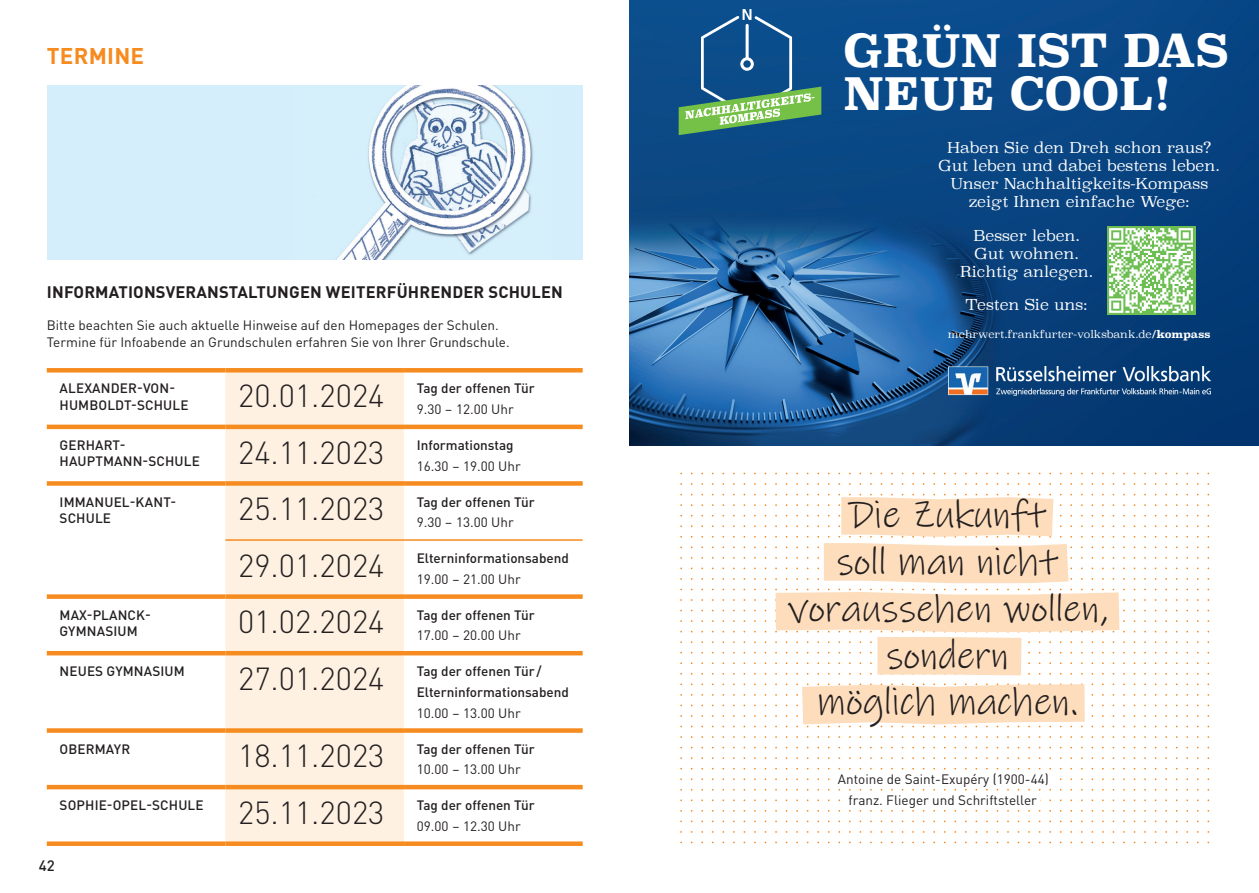
<style>
.page{position:relative;width:1259px;height:893px;background:#fff}
.page>*{position:absolute;margin:0;border:0;box-sizing:border-box;transform-origin:0 0}
.t1{font:700 44.55px/43.5px "Superclarendon";color:#fff}
.t2{font:39px/46.8px "Ink Free";color:#231f20;text-align:center}
.t3{font:300 31.5px "DINOT";color:#231f20}
.t4{font:700 22.5px "DINOT";letter-spacing:.01em;color:#f68b1f}
.t5{font:700 16.5px "DINOT";letter-spacing:.01em;color:#231f20}
.t6{font:300 15px/18px "Superclarendon";color:#fff;text-align:center}
.t7{font:500 15px "DINOT";color:#231f20}
.t8{font:13.5px/16.5px "DINOT";color:#231f20}
.t9{font:500 13.5px/16.5px "DINOT";color:#231f20}
.t10{font:300 10.5px "Superclarendon";color:#fff}
.s1{font-weight:700}
</style>
<div class="page">
<svg style="left:47px;top:424px;width:536px;height:366px"></svg>
<div style="left:225px;top:373px;width:179px;height:468px;background:#fef1e2"></div>
<hr style="left:225px;top:539px;width:179px;height:2px;background:#f68b1f">
<hr style="left:404px;top:539px;width:179px;height:2px;background:#f68b1f">
<div style="left:47px;top:368px;width:178px;height:5px;background:#f68b1f"></div>
<div style="left:225px;top:368px;width:179px;height:5px;background:#f68b1f"></div>
<div style="left:404px;top:368px;width:179px;height:5px;background:#f68b1f"></div>
<hr style="left:47px;top:425px;width:178px;height:4px;background:#f68b1f">
<hr style="left:225px;top:425px;width:179px;height:4px;background:#f68b1f">
<hr style="left:404px;top:425px;width:179px;height:4px;background:#f68b1f">
<div style="left:47px;top:481px;width:178px;height:5px;background:#f68b1f"></div>
<div style="left:225px;top:481px;width:179px;height:5px;background:#f68b1f"></div>
<div style="left:404px;top:481px;width:179px;height:5px;background:#f68b1f"></div>
<div style="left:47px;top:594px;width:178px;height:5px;background:#f68b1f"></div>
<div style="left:225px;top:594px;width:179px;height:5px;background:#f68b1f"></div>
<div style="left:404px;top:594px;width:179px;height:5px;background:#f68b1f"></div>
<hr style="left:47px;top:651px;width:178px;height:4px;background:#f68b1f">
<hr style="left:225px;top:651px;width:179px;height:4px;background:#f68b1f">
<hr style="left:404px;top:651px;width:179px;height:4px;background:#f68b1f">
<div style="left:47px;top:728px;width:178px;height:5px;background:#f68b1f"></div>
<div style="left:225px;top:728px;width:179px;height:5px;background:#f68b1f"></div>
<div style="left:404px;top:728px;width:179px;height:5px;background:#f68b1f"></div>
<hr style="left:47px;top:785px;width:178px;height:4px;background:#f68b1f">
<hr style="left:225px;top:785px;width:179px;height:4px;background:#f68b1f">
<hr style="left:404px;top:785px;width:179px;height:4px;background:#f68b1f">
<div style="left:47px;top:841px;width:178px;height:5px;background:#f68b1f"></div>
<div style="left:225px;top:841px;width:179px;height:5px;background:#f68b1f"></div>
<div style="left:404px;top:841px;width:179px;height:5px;background:#f68b1f"></div>
<img style="left:629px;top:0;width:630px;height:446px">
<svg style="left:701px;top:16px;width:91px;height:71px"></svg>
<hr style="left:745px;top:24px;width:3px;height:36px;background:#fff;border-radius:2px">
<svg style="left:740px;top:57px;width:14px;height:14px"></svg>
<svg style="left:742px;top:9px;width:9px;height:11px"></svg>
<svg style="left:678px;top:87px;width:143px;height:48px"></svg>
<img style="left:1107px;top:226px;width:88px;height:88px">
<img style="left:948px;top:367px;width:263px;height:29px">
<svg style="left:764px;top:662px;width:351px;height:86px"></svg>
<svg style="left:733px;top:567px;width:424px;height:87px"></svg>
<svg style="left:785px;top:473px;width:321px;height:130px"></svg>
<svg style="left:838px;top:618px;width:221px;height:78px"></svg>
<div style="left:47px;top:85px;width:536px;height:174px;background:#d4effb"></div>
<img style="left:337px;top:85px;width:196px;height:174px">
<svg style="left:443px;top:156px;width:19px;height:29px"></svg>
<h3 class="t4" style="left:47px;top:38px;width:99px">TERMINE</h3>
<p class="t5" style="left:47px;top:279px;width:517px">INFORMATIONSVERANSTALTUNGEN WEITERFÜHRENDER SCHULEN</p>
<p class="t8" style="left:47px;top:316px;width:464px">Bitte beachten Sie auch aktuelle Hinweise auf den Homepages der Schulen.<br>Termine für Infoabende an Grundschulen erfahren Sie von Ihrer Grundschule.</p>
<p class="t9" style="left:60px;top:379px;width:130px">ALEXANDER-VON-<br>HUMBOLDT-SCHULE</p>
<h3 class="t3" style="left:238px;top:372px;width:148px">20.01.2024</h3>
<p class="t9" style="left:417px;top:379px;width:120px">Tag der offenen Tür</p>
<p class="t8" style="left:417px;top:400px;width:98px">9.30 – 12.00 Uhr</p>
<p class="t9" style="left:60px;top:436px;width:142px">GERHART-<br>HAUPTMANN-SCHULE</p>
<h3 class="t3" style="left:238px;top:428px;width:148px">24.11.2023</h3>
<p class="t9" style="left:417px;top:436px;width:98px">Informationstag</p>
<p class="t8" style="left:417px;top:457px;width:105px">16.30 – 19.00 Uhr</p>
<p class="t9" style="left:60px;top:493px;width:118px">IMMANUEL-KANT-<br>SCHULE</p>
<h3 class="t3" style="left:238px;top:485px;width:148px">25.11.2023</h3>
<p class="t9" style="left:417px;top:493px;width:120px">Tag der offenen Tür</p>
<p class="t8" style="left:417px;top:513px;width:98px">9.30 – 13.00 Uhr</p>
<h3 class="t3" style="left:238px;top:542px;width:148px">29.01.2024</h3>
<p class="t9" style="left:417px;top:549px;width:154px">Elterninformationsabend</p>
<p class="t8" style="left:417px;top:570px;width:105px">19.00 – 21.00 Uhr</p>
<p class="t9" style="left:60px;top:606px;width:93px">MAX-PLANCK-<br>GYMNASIUM</p>
<h3 class="t3" style="left:238px;top:598px;width:148px">01.02.2024</h3>
<p class="t9" style="left:417px;top:606px;width:120px">Tag der offenen Tür</p>
<p class="t8" style="left:417px;top:626px;width:105px">17.00 – 20.00 Uhr</p>
<p class="t9" style="left:60px;top:662px;width:127px">NEUES GYMNASIUM</p>
<h3 class="t3" style="left:238px;top:655px;width:148px">27.01.2024</h3>
<p class="t9" style="left:417px;top:660px;width:154px;line-height:20.7px">Tag der offenen Tür /<br>Elterninformationsabend</p>
<p class="t8" style="left:417px;top:704px;width:105px">10.00 – 13.00 Uhr</p>
<p class="t9" style="left:60px;top:740px;width:72px">OBERMAYR</p>
<h3 class="t3" style="left:238px;top:732px;width:148px">18.11.2023</h3>
<p class="t9" style="left:417px;top:740px;width:120px">Tag der offenen Tür</p>
<p class="t8" style="left:417px;top:760px;width:105px">10.00 – 13.00 Uhr</p>
<p class="t9" style="left:60px;top:796px;width:146px">SOPHIE-OPEL-SCHULE</p>
<h3 class="t3" style="left:238px;top:789px;width:148px">25.11.2023</h3>
<p class="t9" style="left:417px;top:796px;width:120px">Tag der offenen Tür</p>
<p class="t8" style="left:417px;top:817px;width:105px">09.00 – 12.30 Uhr</p>
<p class="t7" style="left:39px;top:853px;width:17px">42</p>
<h1 class="t1" style="left:843px;top:31px;width:386px">GRÜN IST DAS<br>NEUE COOL!</h1>
<p class="t6" style="left:938px;top:139px;width:283px">Haben Sie den Dreh schon raus?<br>Gut leben und dabei bestens leben.<br>Unser Nachhaltigkeits-Kompass zeigt Ihnen einfache Wege:</p>
<p class="t6" style="left:960px;top:228px;width:135px">Besser leben.<br>Gut wohnen.<br>Richtig anlegen.</p>
<p class="t6" style="left:965px;top:297px;width:124px">Testen Sie uns:</p>
<p class="t10" style="left:948px;top:327px;width:264px">mehrwert.frankfurter-volksbank.de<span class="s1">/kompass</span></p>
<h2 class="t2" style="left:787px;top:491px;width:322px">Die Zukunft<br>soll man nicht voraussehen wollen, sondern<br>möglich machen.</h2>
<p class="t8" style="left:838px;top:767px;width:212px;line-height:21px;text-align:center">Antoine de Saint-Exupéry (1900-44) franz. Flieger und Schriftsteller</p>
</div>
